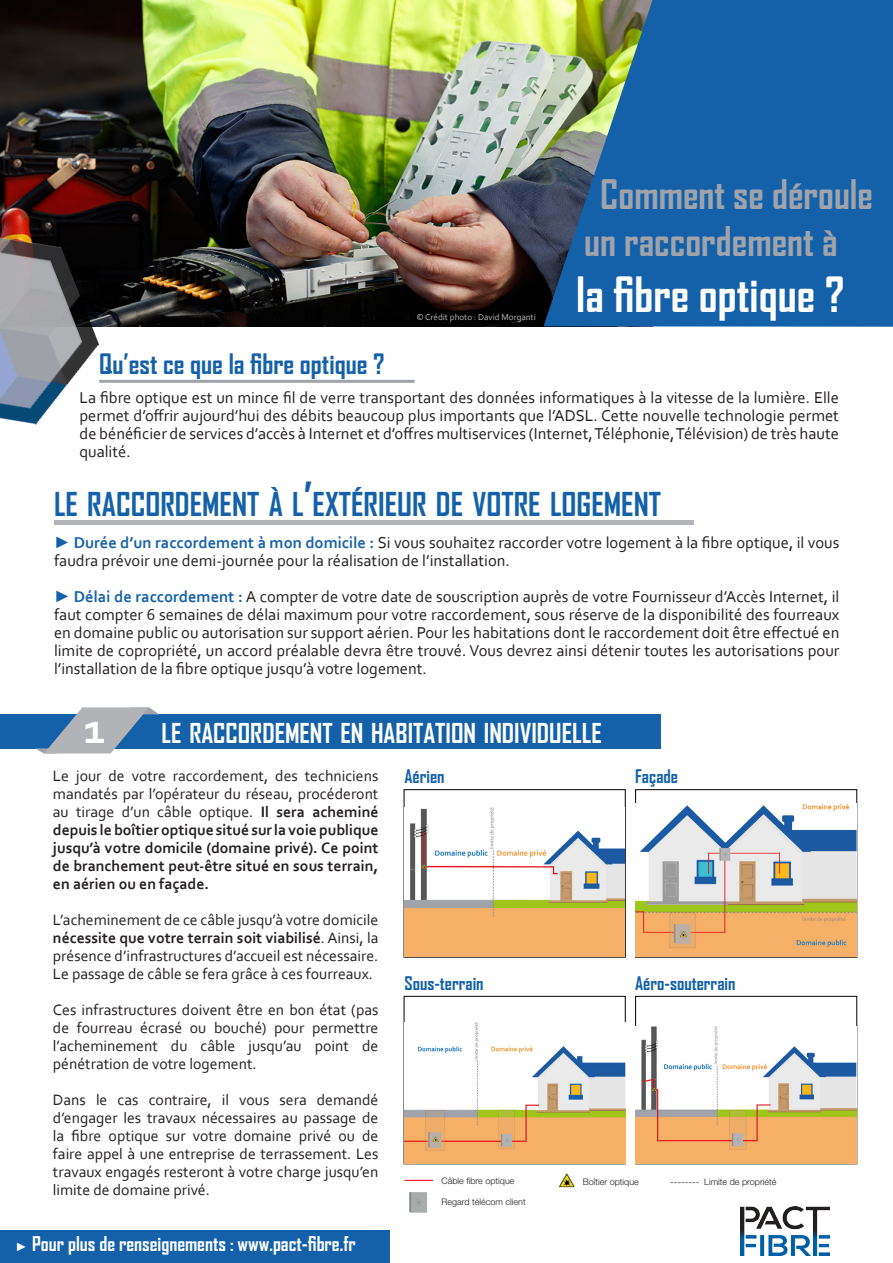
<style>
.page{position:relative;width:893px;height:1263px;background:#fff}
.page>*{position:absolute;margin:0;border:0;box-sizing:border-box;transform-origin:0 0}
.t1{font:700 46.5px "Agency FB";color:#fff}
.t2{font:700 45px "Corbel";color:#fff}
.t3{font:700 39px "Agency FB";color:#a0a3aa}
.t4{font:700 31.5px "Agency FB";color:#1461aa}
.t5{font:700 27px "Agency FB";color:#1461aa}
.t6{font:700 26.25px "Agency FB";color:#fff}
.t7{font:700 19.5px "Agency FB";color:#fff}
.t8{font:700 18px "Agency FB";color:#1461aa}
.t9{font:16.5px/18px "Corbel";color:#231f20;text-align:justify}
.t10{font:15.75px/18px "Corbel";color:#231f20;text-align:justify}
.t11{font:700 15.75px/18px "Corbel";color:#231f20;text-align:justify}
.t12{font:300 9px "Helvetica Neue LT Std";color:#231f20}
.t13{font:9px "Corbel";color:#fff}
.t14{font:700 9px "Helvetica Neue LT Std";color:#828886}
.s1{font-size:45px}
.s2{font-family:"Arial";font-weight:700;color:#1461aa}
.s3{font-weight:700;color:#1461aa}
.s4{font-weight:400}
.s5{font-weight:700}
.s6{font-family:"Arial";font-size:12px}
</style>
<div class="page">
<img style="left:0;top:0;width:543px;height:326px">
<svg style="left:404px;top:1180px;width:29px;height:1px"></svg>
<img style="left:409px;top:1192px;width:19px;height:21px">
<img style="left:558px;top:1173px;width:17px;height:15px">
<div style="left:404px;top:996px;width:222px;height:168px;border:1px solid #000"></div>
<div style="left:635px;top:789px;width:222px;height:168px;border:1px solid #000"></div>
<div style="left:635px;top:996px;width:222px;height:168px;border:1px solid #000"></div>
<img style="left:404px;top:807px;width:221px;height:150px">
<img style="left:636px;top:804px;width:220px;height:153px">
<img style="left:404px;top:1023px;width:221px;height:140px">
<img style="left:636px;top:1026px;width:220px;height:137px">
<div style="left:0;top:714px;width:660px;height:34px;background:#1461aa"></div>
<svg style="left:35px;top:707px;width:124px;height:46px"></svg>
<hr style="left:54px;top:521px;width:640px;height:4px;background:#b2b3b6">
<svg style="left:543px;top:0;width:350px;height:327px;fill:#1461aa"></svg>
<hr style="left:99px;top:380px;width:316px;height:3px;background:#a0a3aa">
<img style="left:0;top:211px;width:107px;height:214px">
<div style="left:0;top:1230px;width:389px;height:33px;background:#1461aa"></div>
<img style="left:741px;top:1206px;width:88px;height:49px">
<p class="t5" style="left:99px;top:347px;width:287px">Qu’est ce que la fibre optique ?</p>
<p class="t13" style="left:416px;top:311px;width:121px">© Crédit photo : David Morganti</p>
<p class="t3" style="left:600px;top:170px;width:274px">Comment se déroule</p>
<p class="t3" style="left:584px;top:217px;width:255px">un raccordement à</p>
<p class="t1" style="left:576px;top:265px;width:270px">la fibre optique ?</p>
<p class="t9" style="left:80px;top:388px;width:761px">La fibre optique est un mince fil de verre transportant des données informatiques à la vitesse de la lumière. Elle permet d’offrir aujourd’hui des débits beaucoup plus importants que l’ADSL. Cette nouvelle technologie permet de bénéficier de services d’accès à Internet et d’offres multiservices (Internet, Téléphonie, Télévision) de très haute qualité.</p>
<p class="t4" style="left:54px;top:485px;width:609px">LE RACCORDEMENT À L<span class="s1">’</span>EXTÉRIEUR DE VOTRE LOGEMENT</p>
<p class="t9" style="left:54px;top:533px;width:787px"><span class="s2">►</span> <span class="s3">Durée d’un raccordement à mon domicile :</span> Si vous souhaitez raccorder votre logement à la fibre optique, il vous faudra prévoir une demi-journée pour la réalisation de l’installation.</p>
<p class="t9" style="left:54px;top:587px;width:787px"><span class="s2">►</span> <span class="s3">Délai de raccordement :</span> A compter de votre date de souscription auprès de votre Fournisseur d’Accès Internet, il faut compter 6 semaines de délai maximum pour votre raccordement, sous réserve de la disponibilité des fourreaux en domaine public ou autorisation sur support aérien. Pour les habitations dont le raccordement doit être effectué en limite de copropriété, un accord préalable devra être trouvé. Vous devrez ainsi détenir toutes les autorisations pour l’installation de la fibre optique jusqu’à votre logement.</p>
<p class="t2" style="left:84px;top:700px;width:24px">1</p>
<p class="t6" style="left:162px;top:717px;width:442px">LE RACCORDEMENT EN HABITATION INDIVIDUELLE</p>
<p class="t11" style="left:53px;top:767px;width:327px"><span class="s4">Le jour de votre raccordement, des techniciens mandatés par l’opérateur du réseau, procéderont au tirage d’un câble optique.</span> Il sera acheminé depuis le boîtier optique situé sur la voie publique jusqu’à votre domicile (domaine privé). Ce point de branchement peut-être situé en sous terrain, en aérien ou en façade.</p>
<p class="t10" style="left:53px;top:911px;width:327px">L’acheminement de ce câble jusqu’à votre domicile <span class="s5">nécessite que votre terrain soit viabilisé</span>. Ainsi, la présence d’infrastructures d’accueil est nécessaire.<br>Le passage de câble se fera grâce à ces fourreaux.</p>
<p class="t10" style="left:53px;top:1001px;width:327px">Ces infrastructures doivent être en bon état (pas de fourreau écrasé ou bouché) pour permettre l’acheminement du câble jusqu’au point de pénétration de votre logement.</p>
<p class="t10" style="left:53px;top:1091px;width:327px">Dans le cas contraire, il vous sera demandé d’engager les travaux nécessaires au passage de la fibre optique sur votre domaine privé ou de faire appel à une entreprise de terrassement. Les travaux engagés resteront à votre charge jusqu’en limite de domaine privé.</p>
<p class="t7" style="left:16px;top:1232px;width:342px"><span class="s6">►</span> Pour plus de renseignements : www.pact-fibre.fr</p>
<p class="t8" style="left:404px;top:765px;width:42px">Aérien</p>
<p class="t8" style="left:635px;top:765px;width:44px">Façade</p>
<p class="t8" style="left:404px;top:972px;width:81px">Sous-terrain</p>
<p class="t8" style="left:635px;top:972px;width:102px">Aéro-souterrain</p>
<p class="t12" style="left:441px;top:1175px;width:75px">Câble fibre optique</p>
<p class="t12" style="left:441px;top:1196px;width:86px">Regard télécom client</p>
<p class="t12" style="left:583px;top:1177px;width:58px">Boîtier optique</p>
<p class="t12" style="left:704px;top:1176px;width:74px">Limite de propriété</p>
<p class="t14" style="left:670px;top:1176px;width:31px">--------</p>
</div>
